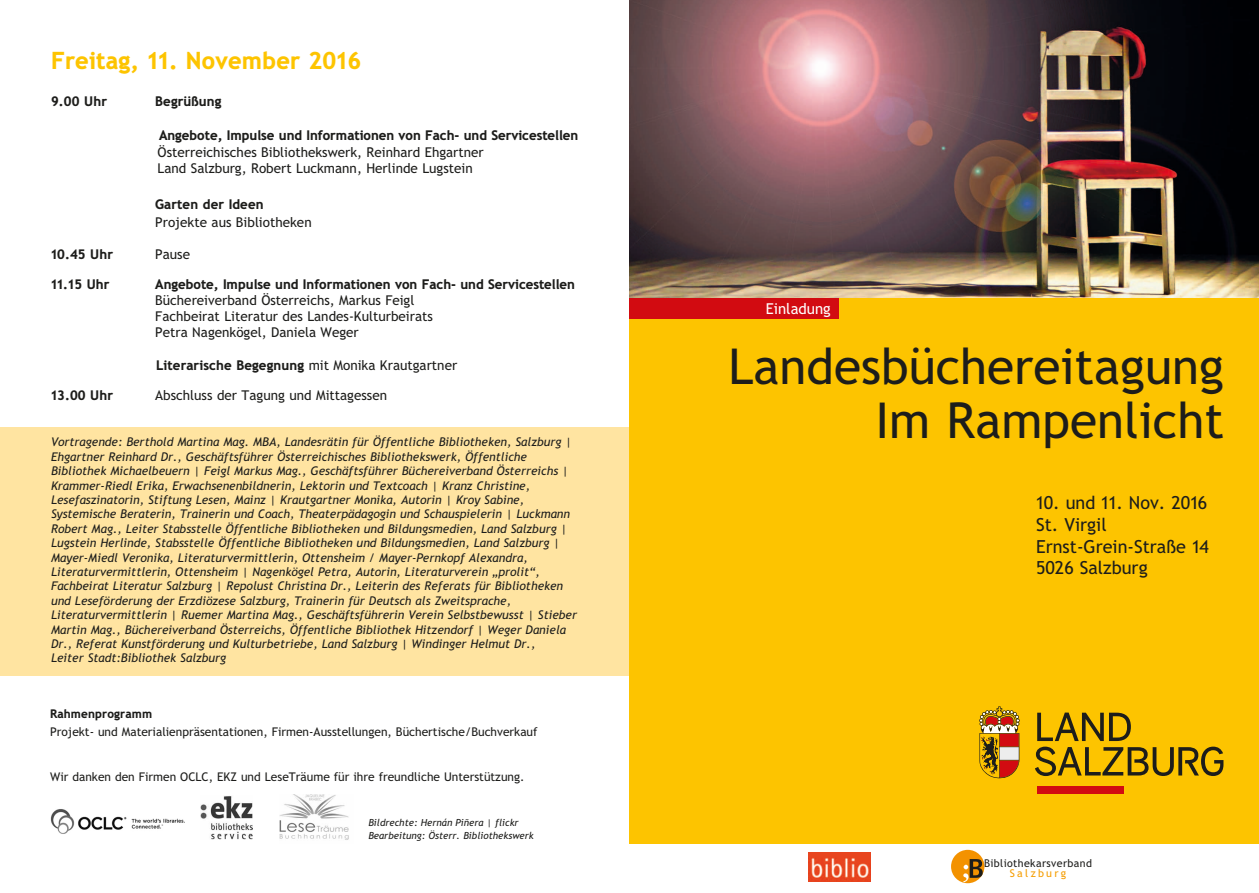
<style>
.page{position:relative;width:1259px;height:893px;background:#fff}
.page>*{position:absolute;margin:0;border:0;box-sizing:border-box;transform-origin:0 0}
.t1{font:49.5px/54px "Trebuchet SBG2";color:#1d1d1b;text-align:right}
.t2{font:900 24px "Trebuchet SBG2";color:#fdc400}
.t3{font:18px/21.6px "Trebuchet SBG2";color:#1d1d1b}
.t4{font:15px "Trebuchet SBG2";color:#fff}
.t5{font:13.5px/16.2px "Trebuchet SBG2";color:#1d1d1b}
.t6{font:900 13.5px "Trebuchet SBG2";letter-spacing:-.01em;color:#1d1d1b}
.t7{font:italic 12px/14.4px "Trebuchet SBG2";color:#1d1d1b}
.t8{font:12px "Trebuchet SBG2";color:#1d1d1b}
.t9{font:900 12px "Trebuchet SBG2";color:#1d1d1b}
.t10{font:10.65px "Trebuchet SBG2";letter-spacing:.035em;color:#1d1d1b}
.t11{font:10.65px "Trebuchet SBG2";letter-spacing:.215em;color:#f59d00}
.t12{font:italic 9.75px/13.5px "Trebuchet SBG2";color:#1d1d1b}
.s1{font-weight:400}
</style>
<div class="page">
<div style="left:0;top:427px;width:629px;height:249px;background:#ffe4a1"></div>
<div style="left:630px;top:298px;width:629px;height:545px;background:#fdc400"></div>
<div style="left:629px;top:298px;width:210px;height:21px;background:#d20b11"></div>
<div style="left:951px;top:850px;width:33px;height:33px;background:#f39200;border-radius:50%"></div>
<svg style="left:963px;top:859px;width:19px;height:23px"></svg>
<img style="left:808px;top:852px;width:62px;height:29px">
<img style="left:51px;top:809px;width:134px;height:25px">
<img style="left:201px;top:796px;width:52px;height:43px">
<img style="left:280px;top:795px;width:69px;height:45px">
<img style="left:630px;top:0;width:629px;height:298px">
<svg style="left:979px;top:706px;width:40px;height:72px"></svg>
<div style="left:1037px;top:786px;width:86px;height:8px;background:#d20b11"></div>
<svg style="left:1035px;top:713px;width:188px;height:63px"></svg>
<h2 class="t2" style="left:51px;top:45px;width:312px">Freitag, 11. November 2016</h2>
<p class="t6" style="left:51px;top:93px;width:58px">9.00 Uhr</p>
<p class="t6" style="left:155px;top:93px;width:68px">Begrüßung</p>
<p class="t6" style="left:159px;top:127px;width:421px">Angebote, Impulse und Informationen von Fach- und Servicestellen</p>
<p class="t5" style="left:158px;top:144px;width:328px">Österreichisches Bibliothekswerk, Reinhard Ehgartner<br>Land Salzburg, Robert Luckmann, Herlinde Lugstein</p>
<p class="t6" style="left:155px;top:196px;width:110px">Garten der Ideen</p>
<p class="t5" style="left:155px;top:214px;width:158px">Projekte aus Bibliotheken</p>
<p class="t6" style="left:51px;top:246px;width:64px">10.45 Uhr</p>
<p class="t5" style="left:155px;top:246px;width:36px">Pause</p>
<p class="t6" style="left:51px;top:276px;width:60px">11.15 Uhr</p>
<p class="t6" style="left:155px;top:276px;width:421px">Angebote, Impulse und Informationen von Fach- und Servicestellen</p>
<p class="t5" style="left:155px;top:292px;width:279px">Büchereiverband Österreichs, Markus Feigl<br>Fachbeirat Literatur des Landes-Kulturbeirats<br>Petra Nagenkögel, Daniela Weger</p>
<p class="t6" style="left:156px;top:357px;width:303px">Literarische Begegnung <span class="s1">mit Monika Krautgartner</span></p>
<p class="t6" style="left:51px;top:386px;width:64px">13.00 Uhr</p>
<p class="t5" style="left:155px;top:387px;width:233px">Abschluss der Tagung und Mittagessen</p>
<p class="t7" style="left:51px;top:435px;width:527px">Vortragende: Berthold Martina Mag. MBA, Landesrätin für Öffentliche Bibliotheken, Salzburg | Ehgartner Reinhard Dr., Geschäftsführer Österreichisches Bibliothekswerk, Öffentliche Bibliothek Michaelbeuern | Feigl Markus Mag., Geschäftsführer Büchereiverband Österreichs | Krammer-Riedl Erika, Erwachsenenbildnerin, Lektorin und Textcoach | Kranz Christine, Lesefaszinatorin, Stiftung Lesen, Mainz | Krautgartner Monika, Autorin | Kroy Sabine, Systemische Beraterin, Trainerin und Coach, Theaterpädagogin und Schauspielerin | Luckmann Robert Mag., Leiter Stabsstelle Öffentliche Bibliotheken und Bildungsmedien, Land Salzburg | Lugstein Herlinde, Stabsstelle Öffentliche Bibliotheken und Bildungsmedien, Land Salzburg | Mayer-Miedl Veronika, Literaturvermittlerin, Ottensheim / Mayer-Pernkopf Alexandra, Literaturvermittlerin, Ottensheim | Nagenkögel Petra, Autorin, Literaturverein „prolit“, Fachbeirat Literatur Salzburg | Repolust Christina Dr., Leiterin des Referats für Bibliotheken und Leseförderung der Erzdiözese Salzburg, Trainerin für Deutsch als Zweitsprache, Literaturvermittlerin | Ruemer Martina Mag., Geschäftsführerin Verein Selbstbewusst | Stieber Martin Mag., Büchereiverband Österreichs, Öffentliche Bibliothek Hitzendorf | Weger Daniela Dr., Referat Kunstförderung und Kulturbetriebe, Land Salzburg | Windinger Helmut Dr.,<br>Leiter Stadt:Bibliothek Salzburg</p>
<p class="t9" style="left:50px;top:707px;width:104px">Rahmenprogramm</p>
<p class="t8" style="left:50px;top:725px;width:489px">Projekt- und Materialienpräsentationen, Firmen-Ausstellungen, Büchertische/Buchverkauf</p>
<p class="t8" style="left:50px;top:769px;width:476px">Wir danken den Firmen OCLC, EKZ und LeseTräume für ihre freundliche Unterstützung.</p>
<p class="t12" style="left:368px;top:816px;width:167px">Bildrechte: Hernán Piñera | flickr<br>Bearbeitung: Österr. Bibliothekswerk</p>
<p class="t4" style="left:765px;top:300px;width:67px">Einladung</p>
<h1 class="t1" style="left:728px;top:340px;width:497px">Landesbüchereitagung<br>Im Rampenlicht</h1>
<h3 class="t3" style="left:1036px;top:492px;width:174px">10. und 11. Nov. 2016<br>St. Virgil<br>Ernst-Grein-Straße 14<br>5026 Salzburg</h3>
<p class="t10" style="left:984px;top:857px;width:110px">Bibliothekarsverband</p>
<p class="t11" style="left:1010px;top:867px;width:58px">Salzburg</p>
</div>
